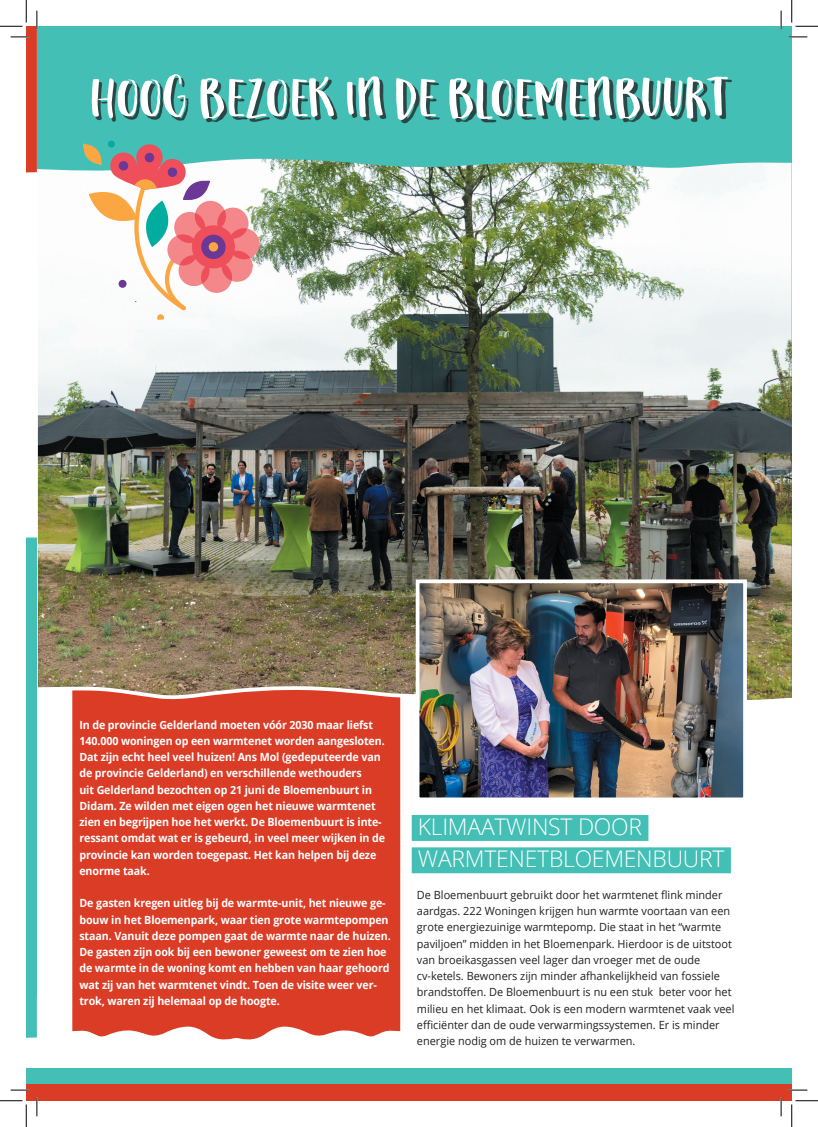
<style>
.page{position:relative;width:818px;height:1127px;background:#fff}
.page>*{position:absolute;margin:0;border:0;box-sizing:border-box;transform-origin:0 0}
.t1{font:75px "Fontbox Gojiberries";color:#fff}
.t2{font:300 22.88px/32.4px "Open Sans";letter-spacing:-.01em;color:#fff}
.t3{font:700 11.25px/16.2px "Open Sans";letter-spacing:-.01em;color:#fff;scale:.95 1}
.t4{font:11.25px/16.2px "Open Sans";color:#231f20}
</style>
<div class="page">
<div style="left:72px;top:707px;width:328px;height:333px;background:#da3c26"></div>
<div style="left:26px;top:1067px;width:766px;height:21px;background:#43bfb5"></div>
<div style="left:26px;top:1083px;width:766px;height:17px;background:#da3c26"></div>
<img style="left:37px;top:171px;width:755px;height:536px">
<div style="left:412px;top:814px;width:236px;height:26px;background:#43bfb5"></div>
<div style="left:412px;top:847px;width:319px;height:26px;background:#43bfb5"></div>
<div style="left:38px;top:26px;width:754px;height:145px;background:#43bfb5"></div>
<div style="left:95px;top:78px;width:636px;height:45px;background:#231f20;opacity:.75"></div>
<svg style="left:72px;top:169px;width:3px;height:23px"></svg>
<svg style="left:83px;top:140px;width:180px;height:181px"></svg>
<div style="left:26px;top:537px;width:11px;height:501px;background:#43bfb5"></div>
<img style="left:421px;top:584px;width:321px;height:212px">
<div style="left:416px;top:579px;width:331px;height:222px;border:4px solid #fff"></div>
<svg style="left:788px;top:36px;width:19px;height:2px"></svg>
<svg style="left:11px;top:1089px;width:18px;height:1px"></svg>
<svg style="left:788px;top:1089px;width:19px;height:1px"></svg>
<svg style="left:36px;top:1097px;width:2px;height:18px"></svg>
<svg style="left:780px;top:11px;width:2px;height:18px"></svg>
<svg style="left:780px;top:1097px;width:2px;height:18px"></svg>
<svg style="left:0;top:0;width:38px;height:174px"></svg>
<svg style="left:0;top:1100px;width:27px;height:26px"></svg>
<svg style="left:791px;top:0;width:27px;height:27px"></svg>
<svg style="left:791px;top:1100px;width:27px;height:26px"></svg>
<h1 class="t1" style="left:90px;top:64px;width:639px">Hoog bezoek in de Bloemenbuurt</h1>
<p class="t3" style="left:79px;top:715px;width:323px">In de provincie Gelderland moeten vóór 2030 maar liefst 140.000 woningen op een warmtenet worden aangesloten.<br>Dat zijn echt heel veel huizen! Ans Mol (gedeputeerde van de provincie Gelderland) en verschillende wethouders<br>uit Gelderland bezochten op 21 juni de Bloemenbuurt in Didam. Ze wilden met eigen ogen het nieuwe warmtenet zien en begrijpen hoe het werkt. De Bloemenbuurt is inte&shy;ressant omdat wat er is gebeurd, in veel meer wijken in de provincie kan worden toegepast. Het kan helpen bij deze enorme taak.</p>
<p class="t3" style="left:79px;top:894px;width:329px">De gasten kregen uitleg bij de warmte-unit, het nieuwe ge&shy;bouw in het Bloemenpark, waar tien grote warmtepompen staan. Vanuit deze pompen gaat de warmte naar de huizen.<br>De gasten zijn ook bij een bewoner geweest om te zien hoe de warmte in de woning komt en hebben van haar gehoord wat zij van het warmtenet vindt. Toen de visite weer ver&shy;trok, waren zij helemaal op de hoogte.</p>
<h2 class="t2" style="left:418px;top:809px;width:308px">KLIMAATWINST DOOR<br>WARMTENETBLOEMENBUURT</h2>
<p class="t4" style="left:417px;top:886px;width:319px">De Bloemenbuurt gebruikt door het warmtenet flink minder aardgas. 222 Woningen krijgen hun warmte voortaan van een grote energiezuinige warmtepomp. Die staat in het “warmte paviljoen” midden in het Bloemenpark. Hierdoor is de uitstoot van broeikasgassen veel lager dan vroeger met de oude cv-ketels. Bewoners zijn minder afhankelijkheid van fossiele brandstoffen. De Bloemenbuurt is nu een stuk beter voor het milieu en het klimaat. Ook is een modern warmtenet vaak veel efficiënter dan de oude verwarmingssystemen. Er is minder energie nodig om de huizen te verwarmen.</p>
</div>
